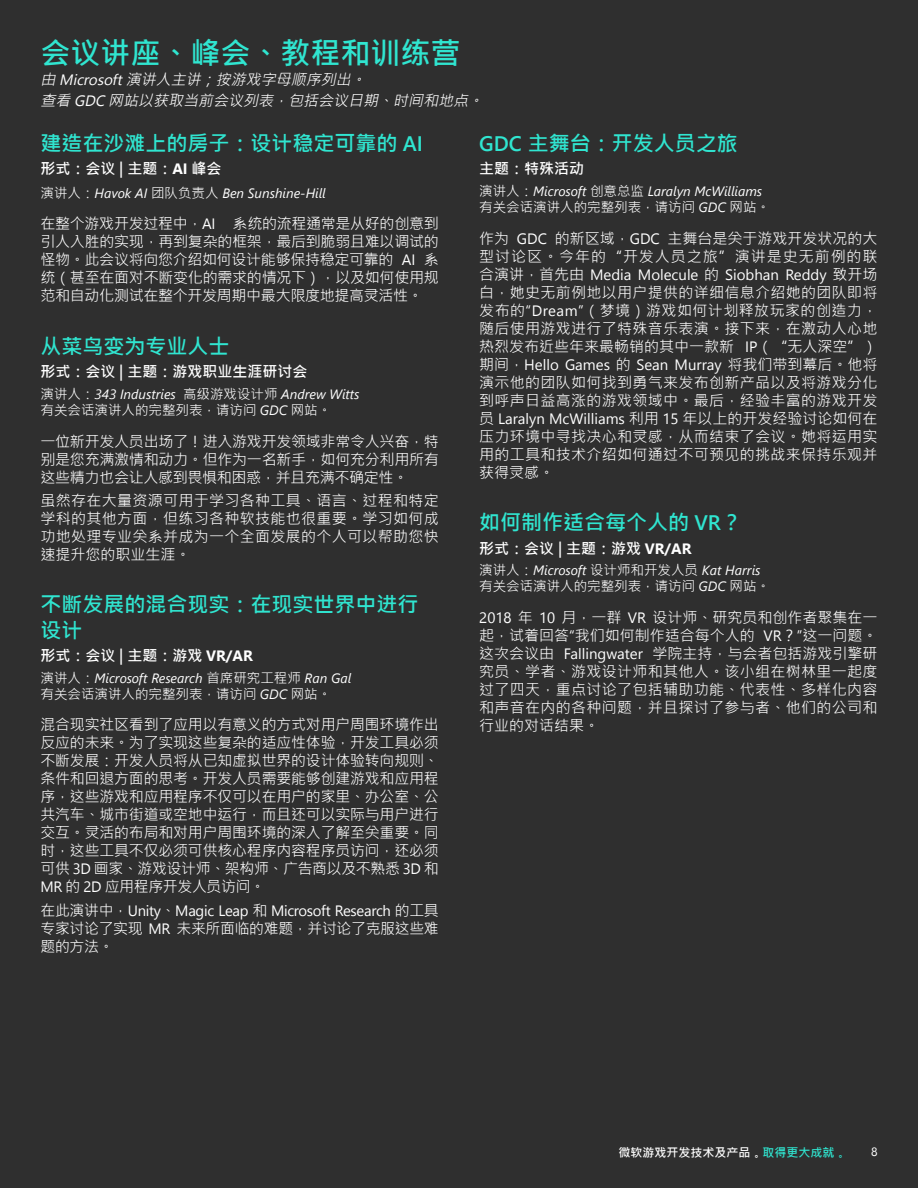
<style>
.page{position:relative;width:918px;height:1188px;background:#2f2f2f}
.page>*{position:absolute;margin:0;border:0;box-sizing:border-box;transform-origin:0 0}
.t1{font:700 30px "Microsoft Jheng Hei";color:#30e5d0}
.t2{font:700 21px/25.2px "Microsoft Jheng Hei";color:#30e5d0}
.t3{font:15px/18px "Microsoft Jheng Hei";letter-spacing:-.005em;color:#fff;text-align:justify}
.t4{font:700 15px "Microsoft Jheng Hei";color:#fff}
.t5{font:italic 15px/21px "Microsoft Jheng Hei";color:#fff}
.t6{font:13.5px/16.2px "Microsoft Jheng Hei";color:#fff}
.t7{font:italic 13.5px/16.2px "Segoe UI";color:#fff}
.t8{font:700 12px "Microsoft Jheng Hei";color:#fff}
.t9{font:12px "Segoe UI";color:#fff}
.s1{font-family:"Segoe UI"}
.s2{font-family:"Segoe UI";font-weight:600}
.s3{font-family:"Microsoft Jheng Hei";font-style:normal}
.s4{font-family:"Segoe UI";font-style:italic}
.s5{font-family:"Ping Fang HK";font-weight:300}
.s6{font-family:"Ping Fang HK";font-weight:300;font-style:normal}
.s7{color:#30e5d0}
</style>
<div class="page">
<p class="t1" style="left:40px;top:35px;width:421px">会议讲座、峰会、教程和训练营</p>
<p class="t5" style="left:40px;top:69px;width:448px">由 <span class="s1">Microsoft</span>演讲人主讲；按游戏字母顺序列出。<br>查看 <span class="s1">GDC</span> 网站以获取当前会议列表，包括会议日期、时间和地点。</p>
<p class="t2" style="left:40px;top:131px;width:384px">建造在沙滩上的房子：设计稳定可靠的 <span class="s2">AI</span></p>
<p class="t4" style="left:40px;top:160px;width:182px">形式：会议 | 主题：<span class="s1">AI</span> 峰会</p>
<p class="t7" style="left:40px;top:184px;width:287px"><span class="s3">演讲人：</span>Havok AI <span class="s3">团队负责人</span> Ben Sunshine-Hill</p>
<p class="t3" style="left:40px;top:215px;width:400px">在整个游戏开发过程中，<span class="s1">AI</span> 系统的流程通常是从好的创意到引人入胜的实现，再到复杂的框架，最后到脆弱且难以调试的怪物。此会议将向您介绍如何设计能够保持稳定可靠的 <span class="s1">AI</span> 系统（甚至在面对不断变化的需求的情况下），以及如何使用规范和自动化测试在整个开发周期中最大限度地提高灵活性。</p>
<p class="t2" style="left:40px;top:334px;width:190px">从菜鸟变为专业人士</p>
<p class="t4" style="left:40px;top:362px;width:268px">形式：会议 | 主题：游戏职业生涯研讨会</p>
<p class="t6" style="left:40px;top:386px;width:321px">演讲人：<span class="s4">343 Industries</span> 高级游戏设计师 <span class="s4">Andrew Witts</span>有<span class="s5">关</span>会话演讲人的完整列表，请访问 <span class="s4">GDC</span> 网站。</p>
<p class="t3" style="left:40px;top:432px;width:400px">一位新开发人员出场了！进入游戏开发领域非常令人兴奋，特别是您充满激情和动力。但作为一名新手，如何充分利用所有这些精力也会让人感到畏惧和困惑，并且充满不确定性。</p>
<p class="t3" style="left:40px;top:491px;width:400px">虽然存在大量资源可用于学习各种工具、语言、过程和特定学科的其他方面，但练习各种软技能也很重要。学习如何成功地处理专业关系并成为一个全面发展的个人可以帮助您快速提升您的职业生涯。</p>
<p class="t2" style="left:40px;top:592px;width:379px">不断发展的混合现实：在现实世界中进行设计</p>
<p class="t4" style="left:40px;top:646px;width:214px">形式：会议 | 主题：游戏 <span class="s1">VR/AR</span></p>
<p class="t6" style="left:40px;top:670px;width:312px">演讲人：<span class="s4">Microsoft Research</span> 首席研究工程师 <span class="s4">Ran Gal</span>有<span class="s5">关</span>会话演讲人的完整列表，请访问 <span class="s4">GDC</span> 网站。</p>
<p class="t3" style="left:40px;top:716px;width:400px">混合现实社区看到了应用以有意义的方式对用户周围环境作出反应的未来。为了实现这些复杂的适应性体验，开发工具必须不断发展：开发人员将从已知虚拟世界的设计体验转向规则、条件和回退方面的思考。开发人员需要能够创建游戏和应用程序，这些游戏和应用程序不仅可以在用户的家里、办公室、公共汽车、城市街道或空地中运行，而且还可以实际与用户进行交互。灵活的布局和对用户周围环境的深入了解至关重要。同时，这些工具不仅必须可供核心程序内容程序员访问，还必须可供 <span class="s1">3D</span> 画家、游戏设计师、架构师、广告商以及不熟悉 <span class="s1">3D</span> 和<span class="s1">MR</span> 的 <span class="s1">2D</span> 应用程序开发人员访问。</p>
<p class="t3" style="left:40px;top:901px;width:400px">在此演讲中，<span class="s1">Unity</span>、<span class="s1">Magic Leap</span> 和 <span class="s1">Microsoft Research</span> 的工具专家讨论了实现 <span class="s1">MR</span> 未来所面临的难题，并讨论了克服这些难题的方法。</p>
<p class="t2" style="left:479px;top:131px;width:260px"><span class="s2">GDC</span> 主舞台：开发人员之旅</p>
<p class="t4" style="left:479px;top:160px;width:106px">主题：特殊活动</p>
<p class="t7" style="left:479px;top:183px;width:292px"><span class="s3">演讲人：</span>Microsoft <span class="s3">创意总监</span> Laralyn McWilliams<span class="s3">有</span><span class="s6">关</span><span class="s3">会话演讲人的完整列表，请访问</span> GDC <span class="s3">网站。</span></p>
<p class="t3" style="left:479px;top:229px;width:400px">作为 <span class="s1">GDC</span> 的新区域，<span class="s1">GDC</span> 主舞台是关于游戏开发状况的大型讨论区。今年的“开发人员之旅”演讲是史无前例的联合演讲，首先由 <span class="s1">Media Molecule</span> 的 <span class="s1">Siobhan Reddy</span> 致开场白，她史无前例地以用户提供的详细信息介绍她的团队即将发布的<span class="s1">“Dream”</span>（梦境）游戏如何计划释放玩家的创造力，随后使用游戏进行了特殊音乐表演。接下来，在激动人心地热烈发布近些年来最畅销的其中一款新 <span class="s1">IP</span>（“无人深空”）期间，<span class="s1">Hello Games</span> 的 <span class="s1">Sean Murray</span> 将我们带到幕后。他将演示他的团队如何找到勇气来发布创新产品以及将游戏分化到呼声日益高涨的游戏领域中。最后，经验丰富的游戏开发员 <span class="s1">Laralyn McWilliams</span> 利用 <span class="s1">15</span> 年以上的开发经验讨论如何在压力环境中寻找决心和灵感，从而结束了会议。她将运用实用的工具和技术介绍如何通过不可预见的挑战来保持乐观并获得灵感。</p>
<p class="t2" style="left:479px;top:510px;width:264px">如何制作适合每个人的 <span class="s2">VR</span>？</p>
<p class="t4" style="left:479px;top:539px;width:214px">形式：会议 | 主题：游戏 <span class="s1">VR/AR</span></p>
<p class="t6" style="left:479px;top:562px;width:292px">演讲人：<span class="s4">Microsoft</span> 设计师和开发人员 <span class="s4">Kat Harris</span>有<span class="s5">关</span>会话演讲人的完整列表，请访问 <span class="s4">GDC</span> 网站。</p>
<p class="t3" style="left:479px;top:608px;width:400px"><span class="s1">2018</span> 年 <span class="s1">10</span> 月，一群 <span class="s1">VR</span> 设计师、研究员和创作者聚集在一起，试着回答<span class="s1">“</span>我们如何制作适合每个人的 <span class="s1">VR</span>？<span class="s1">”</span>这一问题。这次会议由 <span class="s1">Fallingwater</span> 学院主持，与会者包括游戏引擎研究员、学者、游戏设计师和其他人。该小组在树林里一起度过了四天，重点讨论了包括辅助功能、代表性、多样化内容和声音在内的各种问题，并且探讨了参与者、他们的公司和行业的对话结果。</p>
<p class="t8" style="left:619px;top:1145px;width:229px">微软游戏开发技术及产品。<span class="s7">取得更大成就。</span></p>
<p class="t9" style="left:871px;top:1143px;width:8px">8</p>
</div>
